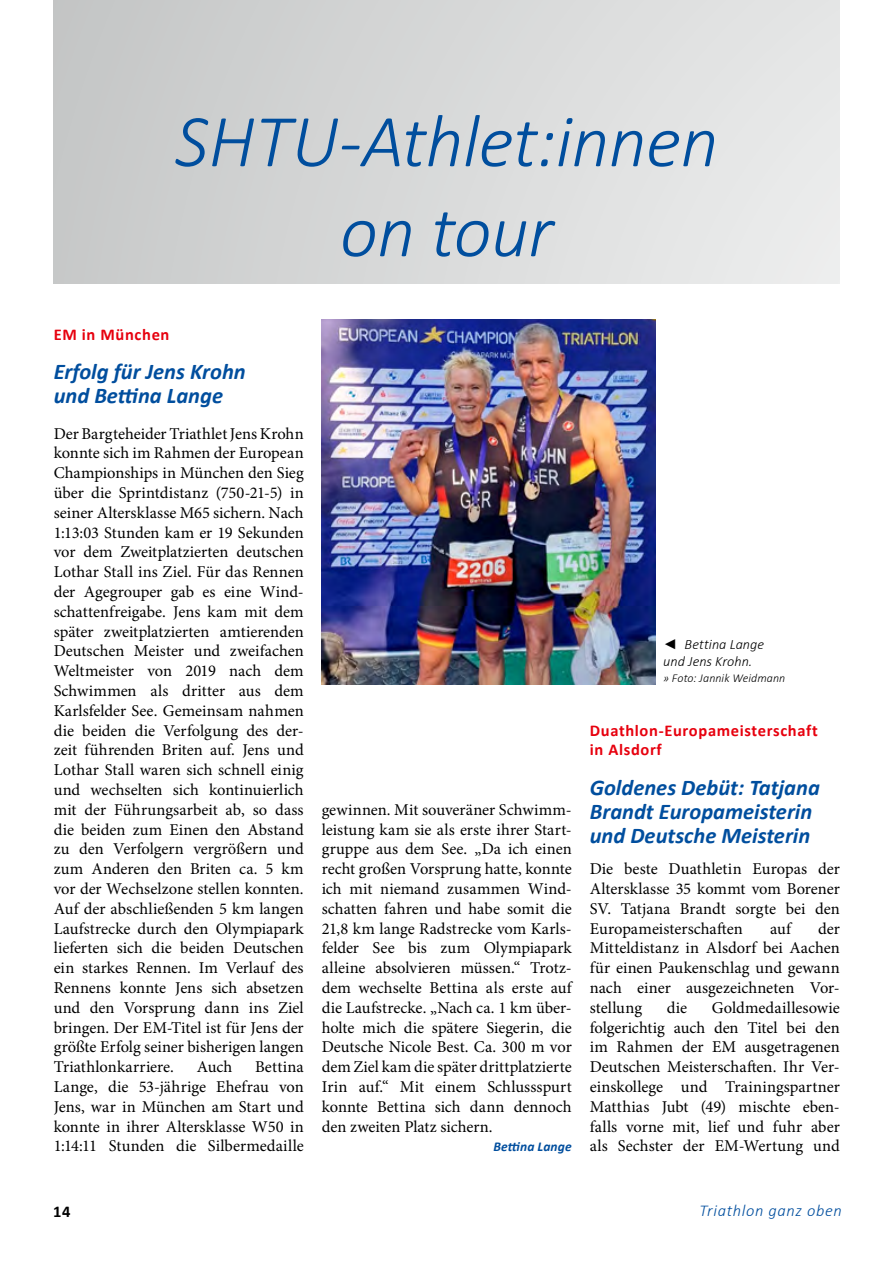
<style>
.page{position:relative;width:893px;height:1263px;background:#fff}
.page>*{position:absolute;margin:0;border:0;box-sizing:border-box;transform-origin:0 0}
.Kapitelüschrift{font:italic 300 75px/90px "Calibri";letter-spacing:-.01em;color:#004e9e;text-align:center}
.Artikel-Üschrift{font:italic 700 22.5px/24px "Calibri";color:#004e9e}
.fließ_ohne_einzug{font:16.5px/19.8px "Minion Pro";color:#000;text-align:justify}
.Artikel_-Kopfzeile_R{font:700 16.5px/19.8px "Calibri";letter-spacing:.04em;color:#e7000e}
.Artikel_-Kopfzeile_R-2{font:italic 300 16.5px "Calibri";letter-spacing:.04em;color:#004e9e}
.Artikel_-Kopfzeile_R-3{font:700 16.5px "Calibri";color:#000}
.Bildunterschrift{font:italic 300 14.25px/16.5px "Calibri";color:#000}
.Artikel-Üschrift-2{font:italic 700 13.5px "Calibri";letter-spacing:.01em;color:#004e9e}
.Bildunterschrift-2{font:italic 300 12px "Calibri";letter-spacing:.005em;color:#000}
.s1{font-family:"Arial";font-weight:400;font-style:normal}
</style>
<div class="page">
<div style="left:53px;top:0;width:787px;height:284px;background:linear-gradient(to right,#c6c7c7,#eaebeb)"></div>
<img style="left:321px;top:320px;width:334px;height:365px">
<h1 class="Kapitelüschrift" style="left:175px;top:95px;width:545px">SHTU-Athlet:innen on tour</h1>
<p class="Artikel_-Kopfzeile_R" style="left:54px;top:324px;width:117px">EM in München</p>
<p class="Artikel-Üschrift" style="left:54px;top:359px;width:194px">Erfolg für Jens Krohn und Bettina Lange</p>
<p class="fließ_ohne_einzug" style="left:54px;top:423px;width:252px">Der Bargteheider Triathlet Jens Krohn konnte sich im Rahmen der European Championships in München den Sieg über die Sprintdistanz (750-21-5) in seiner Altersklasse M65 sichern. Nach 1:13:03 Stunden kam er 19 Sekunden vor dem Zweitplatzierten deutschen Lothar Stall ins Ziel. Für das Rennen der Agegrouper gab es eine Wind&shy;schattenfreigabe. Jens kam mit dem später zweitplatzierten amtierenden Deutschen Meister und zweifachen Weltmeister von 2019 nach dem Schwimmen als dritter aus dem Karlsfelder See. Gemeinsam nahmen die beiden die Verfolgung des der&shy;zeit führenden Briten auf. Jens und Lothar Stall waren sich schnell einig und wechselten sich kontinuierlich mit der Führungsarbeit ab, so dass die beiden zum Einen den Abstand zu den Verfolgern vergrößern und zum Anderen den Briten ca. 5 km vor der Wechselzone stellen konnten.<br>Auf der abschließenden 5 km langen Laufstrecke durch den Olympiapark lieferten sich die beiden Deutschen ein starkes Rennen. Im Verlauf des Rennens konnte Jens sich absetzen und den Vorsprung dann ins Ziel bringen. Der EM-Titel ist für Jens der größte Erfolg seiner bisherigen langen Triathlonkarriere.</p>
<p class="fließ_ohne_einzug" style="left:197px;top:1057px;width:37px">Auch</p>
<p class="fließ_ohne_einzug" style="left:54px;top:1057px;width:252px;text-indent:201px">Bettina Lange, die 53-jährige Ehefrau von Jens, war in München am Start und konnte in ihrer Altersklasse W50 in 1:14:11 Stunden die Silbermedaille</p>
<p class="fließ_ohne_einzug" style="left:322px;top:800px;width:252px">gewinnen. Mit souveräner Schwimm&shy;leistung kam sie als erste ihrer Start&shy;gruppe aus dem See. „Da ich einen recht großen Vorsprung hatte, konnte ich mit niemand zusammen Wind&shy;schatten fahren und habe somit die 21,8 km lange Radstrecke vom Karls&shy;felder See bis zum Olympiapark alleine absolvieren müssen.“ Trotz&shy;dem wechselte Bettina als erste auf die Laufstrecke. „Nach ca. 1 km über&shy;holte mich die spätere Siegerin, die Deutsche Nicole Best. Ca. 300 m vor dem Ziel kam die später drittplatzierte Irin auf.“ Mit einem Schlussspurt konnte Bettina sich dann dennoch den zweiten Platz sichern.</p>
<p class="Artikel-Üschrift-2" style="left:493px;top:1137px;width:80px">Bettina Lange</p>
<p class="Bildunterschrift" style="left:663px;top:636px;width:102px"><span class="s1">◄</span> Bettina Lange und Jens Krohn.</p>
<p class="Bildunterschrift-2" style="left:663px;top:671px;width:124px">» Foto: Jannik Weidmann</p>
<p class="Artikel_-Kopfzeile_R" style="left:590px;top:720px;width:229px">Duathlon-Europameisterschaft in Alsdorf</p>
<p class="Artikel-Üschrift" style="left:590px;top:775px;width:232px">Goldenes Debüt: Tatjana<br>Brandt Europameisterin und Deutsche Meisterin</p>
<p class="fließ_ohne_einzug" style="left:590px;top:859px;width:252px">Die beste Duathletin Europas der Altersklasse 35 kommt vom Borener SV. Tatjana Brandt sorgte bei den Europameisterschaften</p>
<p class="fließ_ohne_einzug" style="left:590px;top:918px;width:252px;text-indent:228px">der Mitteldistanz in Alsdorf bei Aachen für einen Paukenschlag und gewann nach einer ausgezeichneten Vor&shy;stellung</p>
<p class="fließ_ohne_einzug" style="left:770px;top:918px;width:22px">auf</p>
<p class="fließ_ohne_einzug" style="left:590px;top:998px;width:252px;text-indent:122px">Goldmedaillesowie folgerichtig auch den Titel bei den im Rahmen der EM ausgetragenen Deutschen Meisterschaften. Ihr Ver&shy;einskollege und Trainingspartner Matthias Jubt (49) mischte eben&shy;falls vorne mit, lief und fuhr aber als Sechster der EM-Wertung und</p>
<p class="fließ_ohne_einzug" style="left:667px;top:998px;width:22px">die</p>
<p class="Artikel_-Kopfzeile_R-3" style="left:53px;top:1200px;width:19px">14</p>
<p class="Artikel_-Kopfzeile_R-2" style="left:699px;top:1200px;width:144px">Triathlon ganz oben</p>
</div>
